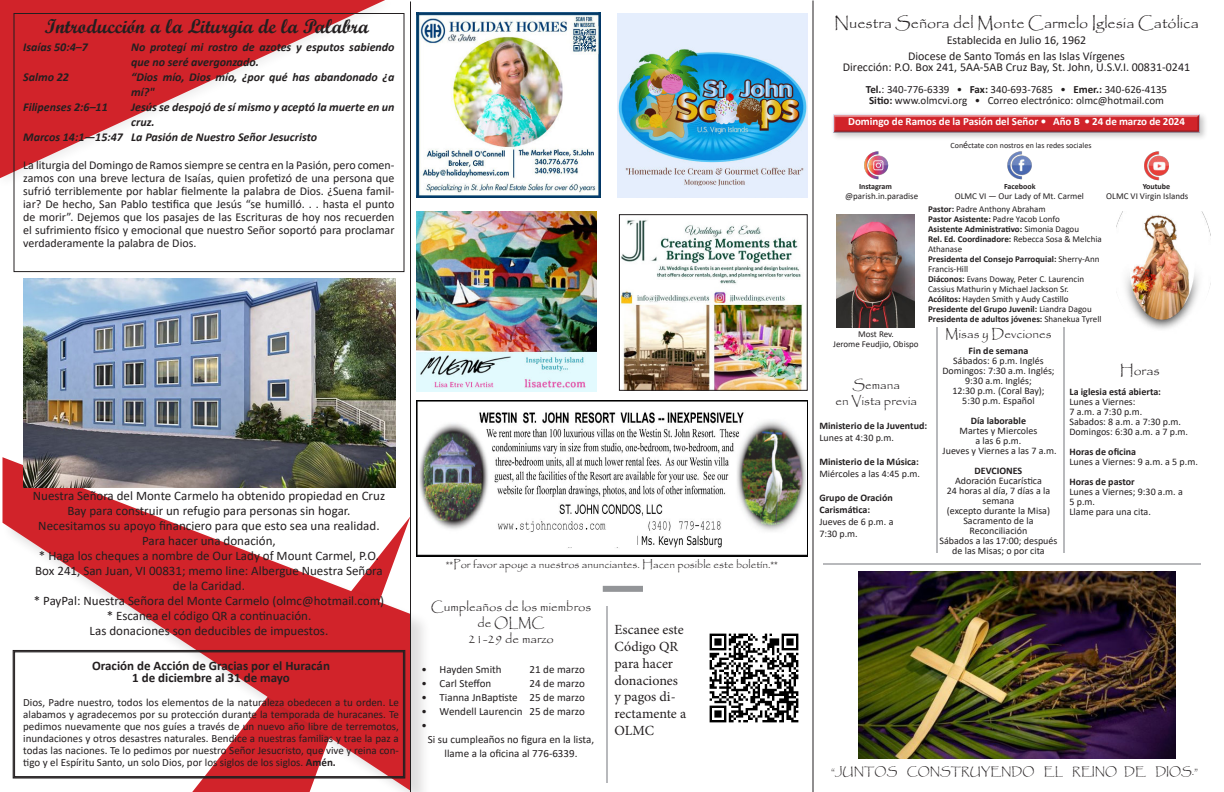
<style>
.page{position:relative;width:1224px;height:792px;background:#fff}
.page>*{position:absolute;margin:0;border:0;box-sizing:border-box;transform-origin:0 0}
.t1{font:20px "Script MT Bold";color:#231f20}
.t2{font:16px "Papyrus";color:#231f20}
.t3{font:14px/16.8px "Minion Pro";color:#231f20}
.t4{font:14px "Papyrus";color:#231f20}
.t5{font:13px/15px "Calibri";color:#231f20;text-align:center}
.t6{font:13px/16px "Papyrus";color:#231f20;text-align:center}
.t7{font:700 13px/12px "Calibri";color:#231f20;text-align:center}
.t8{font:12px/13px "Calibri";color:#231f20;text-align:center}
.t9{font:italic 700 12px/15px "Calibri";color:#231f20}
.t10{font:11px/12px "Calibri";color:#231f20}
.t11{font:11px "Papyrus";color:#231f20}
.t12{font:700 11px "Calibri";letter-spacing:-.005em;color:#fff}
.t13{font:10px/10px "Calibri";color:#231f20}
.t14{font:700 10px/12px "Calibri";color:#231f20}
.t15{font:9px/10px "Calibri";color:#231f20;text-align:center}
.t16{font:8px "Calibri";color:#231f20}
.t17{font:700 8px "Calibri";color:#231f20}
.s1{font-weight:700}
.s2{font-size:10px}
</style>
<div class="page">
<div style="left:2px;top:458px;width:429px;height:334px;background:#231f20;opacity:.15"></div>
<svg style="left:2px;top:457px;width:408px;height:334px"></svg>
<svg style="left:0;top:0;width:385px;height:178px"></svg>
<div style="left:831px;top:112px;width:378px;height:29px;background:#231f20;opacity:.25"></div>
<div style="left:833px;top:112px;width:369px;height:21px;background:#f8f8f8"></div>
<svg style="left:833px;top:114px;width:369px;height:19px;background:#cc4047"></svg>
<hr style="left:410px;top:1px;width:1px;height:791px;background:#231f20">
<hr style="left:813px;top:0;width:1px;height:792px;background:#231f20">
<img style="left:864px;top:151px;width:25px;height:29px">
<img style="left:1144px;top:152px;width:24px;height:28px">
<img style="left:1008px;top:151px;width:24px;height:29px">
<img style="left:416px;top:400px;width:391px;height:156px">
<div style="left:495px;top:534px;width:142px;height:13px;background:#fff"></div>
<hr style="left:606px;top:606px;width:2px;height:176px;background:#b8b9bc">
<img style="left:621px;top:220px;width:182px;height:169px">
<div style="left:619px;top:214px;width:189px;height:177px;border:1px solid #231f20"></div>
<img style="left:416px;top:211px;width:180px;height:180px">
<img style="left:837px;top:214px;width:78px;height:114px">
<div style="left:14px;top:13px;width:391px;height:259px;border:1px solid #231f20"></div>
<hr style="left:1063px;top:327px;width:2px;height:226px;background:#b8b9bc">
<hr style="left:936px;top:327px;width:2px;height:226px;background:#b8b9bc">
<hr style="left:823px;top:563px;width:378px;height:2px;background:#b8b9bc">
<img style="left:618px;top:13px;width:190px;height:185px">
<div style="left:603px;top:586px;width:40px;height:6px;background:#939598"></div>
<img style="left:1117px;top:212px;width:94px;height:118px">
<img style="left:416px;top:13px;width:184px;height:184px">
<img style="left:23px;top:279px;width:372px;height:209px">
<svg style="left:13px;top:650px;width:392px;height:129px"></svg>
<div style="left:14px;top:652px;width:390px;height:125px;border:1px solid #231f20"></div>
<img style="left:859px;top:571px;width:316px;height:188px">
<img style="left:709px;top:633px;width:90px;height:90px">
<h1 class="t1" style="left:45px;top:18px;width:326px">Introducción a la Liturgia de la Palabra</h1>
<p class="t9" style="left:23px;top:40px;width:66px">Isaías 50:4–7</p>
<p class="t9" style="left:131px;top:40px;width:265px">No protegí mi rostro de azotes y esputos sabiendo que no seré avergonzado.</p>
<p class="t9" style="left:23px;top:70px;width:47px">Salmo 22</p>
<p class="t9" style="left:131px;top:70px;width:265px">“Dios mío, Dios mío, ¿por qué has abandonado ¿a mí?"</p>
<p class="t9" style="left:23px;top:100px;width:86px">Filipenses 2:6–11</p>
<p class="t9" style="left:131px;top:100px;width:265px">Jesús se despojó de sí mismo y aceptó la muerte en un</p>
<p class="t9" style="left:131px;top:115px;width:25px">cruz.</p>
<p class="t9" style="left:23px;top:130px;width:295px">Marcos 14:1—15:47 La Pasión de Nuestro Señor Jesucristo</p>
<p class="t8" style="left:23px;top:158px;width:373px;text-align:justify">La liturgia del Domingo de Ramos siempre se centra en la Pasión, pero comen&shy;zamos con una breve lectura de Isaías, quien profetizó de una persona que sufrió terriblemente por hablar fielmente la palabra de Dios. ¿Suena famil&shy;iar? De hecho, San Pablo testifica que Jesús “se humilló. . . hasta el punto de morir”. Dejemos que los pasajes de las Escrituras de hoy nos recuerden el sufrimiento físico y emocional que nuestro Señor soportó para proclamar verdaderamente la palabra de Dios.</p>
<p class="t5" style="left:33px;top:488px;width:354px">Nuestra Señora del Monte Carmelo ha obtenido propiedad en Cruz Bay para construir un refugio para personas sin hogar.<br>Necesitamos su apoyo financiero para que esto sea una realidad.<br>Para hacer una donación,<br>* Haga los cheques a nombre de Our Lady of Mount Carmel, P.O.<br>Box 241, San Juan, VI 00831; memo line: Albergue Nuestra Señora de la Caridad.<br>* PayPal: Nuestra Señora del Monte Carmelo (olmc@hotmail.com) * Escanea el código QR a continuación.<br>Las donaciones son deducibles de impuestos.</p>
<p class="t7" style="left:92px;top:660px;width:239px">Oración de Acción de Gracias por el Huracán<br>1 de diciembre al 31 de mayo</p>
<p class="t10" style="left:23px;top:696px;width:377px;text-align:justify">Dios, Padre nuestro, todos los elementos de la naturaleza obedecen a tu orden. Le alabamos y agradecemos por su protección durante la temporada de huracanes. Te pedimos nuevamente que nos guíes a través de un nuevo año libre de terremotos, inundaciones y otros desastres naturales. Bendice a nuestras familias y trae la paz a todas las naciones. Te lo pedimos por nuestro Señor Jesucristo, que vive y reina con&shy;tigo y el Espíritu Santo, un solo Dios, por los siglos de los siglos. <span class="s1">Amén.</span></p>
<p class="t11" style="left:446px;top:559px;width:334px">**Por favor apoye a nuestros anunciantes. Hacen posible este boletín.**</p>
<p class="t6" style="left:431px;top:600px;width:162px">Cumpleaños de los miembros de OLMC<br>21-29 de marzo</p>
<p class="t10" style="left:422px;top:663px;width:82px">• Hayden Smith</p>
<p class="t10" style="left:530px;top:663px;width:57px">21 de marzo</p>
<p class="t10" style="left:422px;top:677px;width:71px">• Carl Steffon</p>
<p class="t10" style="left:530px;top:677px;width:57px">24 de marzo</p>
<p class="t10" style="left:422px;top:691px;width:165px">• Tianna JnBaptiste 25 de marzo</p>
<p class="t10" style="left:422px;top:705px;width:165px">• Wendell Laurencin 25 de marzo</p>
<p class="t10" style="left:422px;top:719px;width:7px">•</p>
<p class="t10" style="left:428px;top:733px;width:168px">Si su cumpleaños no figura en la lista,</p>
<p class="t10" style="left:445px;top:747px;width:134px">llame a la oficina al 776-6339.</p>
<p class="t3" style="left:615px;top:623px;width:73px">Escanee este<br>Código QR para hacer donaciones y pagos di&shy;rectamente a<br>OLMC</p>
<h2 class="t2" style="left:834px;top:15px;width:366px">Nuestra Señora del Monte Carmelo Iglesia Católica</h2>
<p class="t8" style="left:908px;top:32px;width:218px;line-height:16px">Establecida en Julio 16, 1962<br>Diocese de Santo Tomás en las Islas Vírgenes</p>
<p class="t8" style="left:843px;top:60px;width:349px">Dirección: P.O. Box 241, 5AA-5AB Cruz Bay, St. John, U.S.V.I. 00831-0241</p>
<p class="t10" style="left:866px;top:84px;width:303px;line-height:11px"><span class="s1">Tel.</span>: 340-776-6339 • <span class="s1">Fax:</span> 340-693-7685 • <span class="s1">Emer.:</span> 340-626-4135<br><span class="s1">Sitio:</span> www.olmcvi.org • Correo electrónico: olmc@hotmail.com</p>
<p class="t12" style="left:848px;top:114px;width:338px">Domingo de Ramos de la Pasión del Señor • Año B • 24 de marzo de 2024</p>
<p class="t16" style="left:951px;top:140px;width:142px">Con<span class="s2">é</span>ctate con nostros en las redes sociales</p>
<p class="t17" style="left:859px;top:183px;width:35px">Instagram</p>
<p class="t17" style="left:1004px;top:183px;width:33px">Facebook</p>
<p class="t17" style="left:1143px;top:183px;width:29px">Youtube</p>
<p class="t15" style="left:845px;top:191px;width:74px">@parish.in.paradise</p>
<p class="t15" style="left:955px;top:191px;width:131px">OLMC VI — Our Lady of Mt. Carmel</p>
<p class="t15" style="left:1106px;top:191px;width:84px">OLMC VI Virgin Islands</p>
<p class="t15" style="left:928px;top:204px;width:175px;text-align:left"><span class="s1">Pastor:</span> Padre Anthony Abraham<br><span class="s1">Pastor Asistente:</span> Padre Yacob Lonfo<br><span class="s1">Asistente Administrativo:</span> Simonia Dagou<br><span class="s1">Rel. Ed. Coordinadore:</span> Rebecca Sosa &amp; Melchia Athanase<br><span class="s1">Presidenta del Consejo Parroquial:</span> Sherry-Ann Francis-Hill<br><span class="s1">Diáconos:</span> Evans Doway, Peter C. Laurencin Cassius Mathurin y Michael Jackson Sr.<br><span class="s1">Acólitos:</span> Hayden Smith y Audy Castillo <span class="s1">Presidente del Grupo Juvenil:</span> Liandra Dagou <span class="s1">Presidenta de adultos jóvenes:</span> Shanekua Tyrell</p>
<p class="t15" style="left:833px;top:328px;width:87px;line-height:10.8px">Most Rev.<br>Jerome Feudjio, Obispo</p>
<p class="t6" style="left:835px;top:378px;width:83px">Semana<br>en Vista previa</p>
<p class="t14" style="left:819px;top:419px;width:109px">Ministerio de la Juventud:</p>
<p class="t13" style="left:819px;top:432px;width:76px">Lunes at 4:30 p.m.</p>
<p class="t14" style="left:819px;top:455px;width:101px">Ministerio de la Música:</p>
<p class="t13" style="left:819px;top:468px;width:102px">Miércoles a las 4:45 p.m.</p>
<p class="t14" style="left:819px;top:491px;width:75px">Grupo de Oración<br>Carismática:</p>
<p class="t13" style="left:819px;top:515px;width:76px;line-height:12px">Jueves de 6 p.m. a<br>7:30 p.m.</p>
<p class="t6" style="left:945px;top:328px;width:108px">Misas y Devciones</p>
<p class="t14" style="left:969px;top:345px;width:61px">Fin de semana</p>
<p class="t13" style="left:942px;top:356px;width:114px;text-align:center">Sábados: 6 p.m. Inglés<br>Domingos: 7:30 a.m. Inglés;<br>9:30 a.m. Inglés;<br>12:30 p.m. (Coral Bay);<br>5:30 p.m. Español</p>
<p class="t14" style="left:971px;top:415px;width:57px">Día laborable</p>
<p class="t13" style="left:943px;top:426px;width:116px;text-align:center">Martes y Miercoles<br>a las 6 p.m.<br>Jueves y Viernes a las 7 a.m.</p>
<p class="t14" style="left:975px;top:465px;width:49px">DEVCIONES</p>
<p class="t13" style="left:940px;top:476px;width:119px;text-align:center">Adoración Eucarística<br>24 horas al día, 7 días a la semana<br>(excepto durante la Misa)<br>Sacramento de la<br>Reconciliación<br>Sábados a las 17:00; después de las Misas; o por cita</p>
<p class="t4" style="left:1120px;top:363px;width:41px">Horas</p>
<p class="t14" style="left:1069px;top:386px;width:93px">La iglesia está abierta:</p>
<p class="t13" style="left:1069px;top:396px;width:120px">Lunes a Viernes:<br>7 a.m. a 7:30 p.m.<br>Sabados: 8 a.m. a 7:30 p.m.<br>Domingos: 6:30 a.m. a 7 p.m.</p>
<p class="t14" style="left:1069px;top:446px;width:68px">Horas de oficina</p>
<p class="t13" style="left:1069px;top:456px;width:130px">Lunes a Viernes: 9 a.m. a 5 p.m.</p>
<p class="t14" style="left:1069px;top:476px;width:67px">Horas de pastor</p>
<p class="t13" style="left:1069px;top:486px;width:115px">Lunes a Viernes; 9:30 a.m. a<br>5 p.m.<br>Llame para una cita.</p>
<p class="t11" style="left:831px;top:766px;width:369px">“JUNTOS CONSTRUYENDO EL REINO DE DIOS.”</p>
</div>
